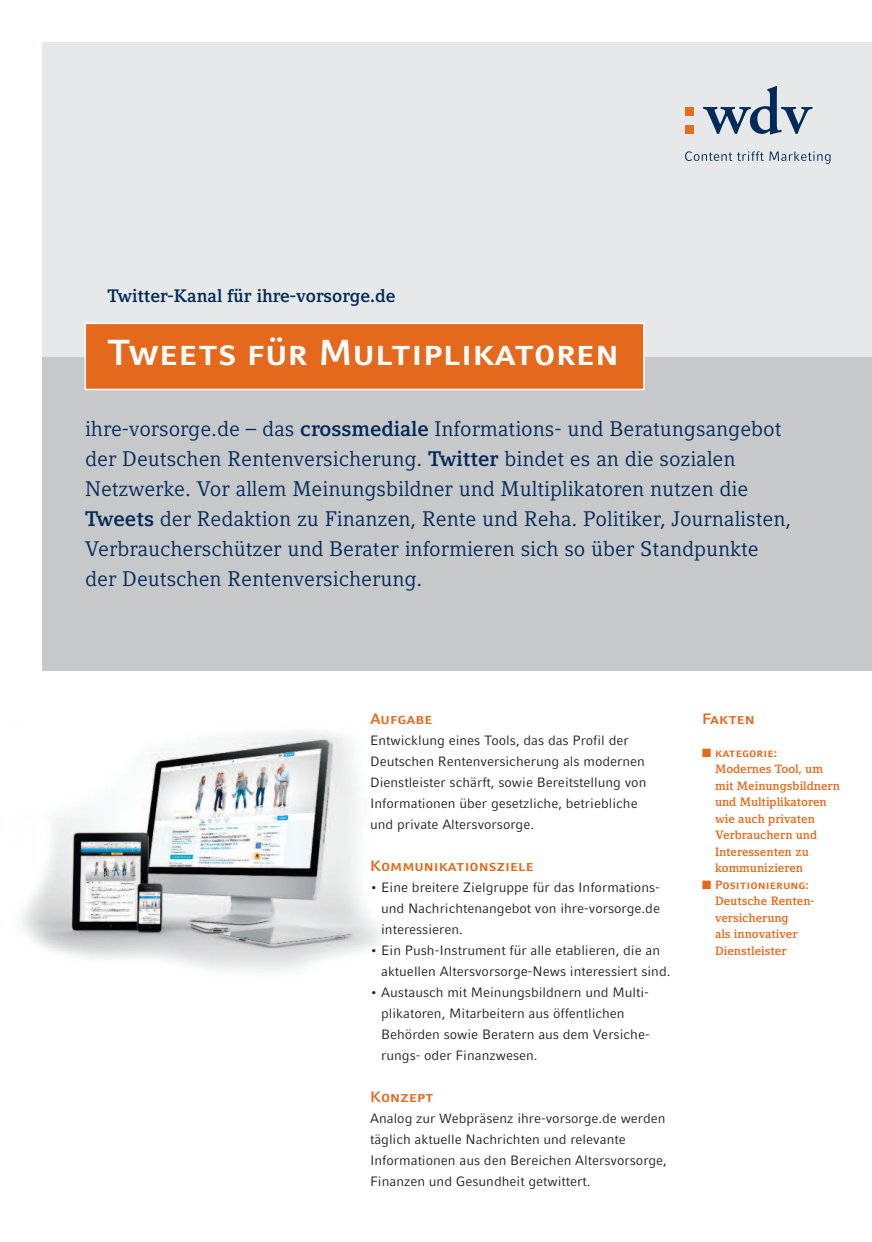
<style>
.page{position:relative;width:872px;height:1242px;background:#fff}
.page>*{position:absolute;margin:0;border:0;box-sizing:border-box;transform-origin:0 0}
.t1{font:36px "Compatil Fact LT Bold SC";color:#fff}
.t2{font:21px/30px "Compatil Letter LT";color:#002a59}
.t3{font:700 18px "Compatil Letter LT";color:#002a59}
.t4{font:15px "Compatil Fact LT Bold SC";color:#e4691d}
.t5{font:13.5px/21px "Compatil Fact LT";color:#231f20}
.t6{font:700 12px/16.5px "Compatil Letter LT";color:#e4691d}
.t7{font:12px "Compatil Fact LT Bold SC";color:#e4691d}
.s1{font-weight:700}
</style>
<div class="page">
<div style="left:43px;top:356px;width:829px;height:315px;background:#c7c8ca"></div>
<div style="left:43px;top:43px;width:829px;height:314px;background:#e7e8e9"></div>
<svg style="left:685px;top:151px;width:145px;height:13px"></svg>
<div style="left:685px;top:107px;width:9px;height:9px;background:#e86c1f"></div>
<div style="left:685px;top:125px;width:9px;height:9px;background:#e86c1f"></div>
<svg style="left:703px;top:86px;width:109px;height:49px"></svg>
<img style="left:21px;top:731px;width:361px;height:240px">
<div style="left:86px;top:324px;width:557px;height:65px;background:#e4691d"></div>
<div style="left:85px;top:323px;width:559px;height:67px;border:2px solid #fff"></div>
<h3 class="t3" style="left:108px;top:289px;width:289px">Twitter-Kanal für ihre-vorsorge.de</h3>
<h1 class="t1" style="left:108px;top:339px;width:513px">Tweets für Multiplikatoren</h1>
<p class="t2" style="left:85px;top:415px;width:707px">ihre-vorsorge.de – das <span class="s1">crossmediale</span> Informations- und Beratungsangebot der Deutschen Rentenversicherung. <span class="s1">Twitter</span> bindet es an die sozialen Netzwerke. Vor allem Meinungsbildner und Multiplikatoren nutzen die <span class="s1">Tweets</span> der Redaktion zu Finanzen, Rente und Reha. Politiker, Journalisten, Verbraucherschützer und Berater informieren sich so über Standpunkte der Deutschen Rentenversicherung.</p>
<p class="t4" style="left:370px;top:714px;width:64px">Aufgabe</p>
<p class="t5" style="left:370px;top:731px;width:278px">Entwicklung eines Tools, das das Profil der Deutschen Rentenversicherung als modernen Dienstleister schärft, sowie Bereitstellung von Informationen über gesetzliche, betriebliche und private Altersvorsorge.</p>
<p class="t4" style="left:370px;top:861px;width:165px">Kommunikationsziele</p>
<p class="t5" style="left:381px;top:878px;width:280px;text-align:justify;text-indent:-11px">• Eine breitere Zielgruppe für das Informations&shy;und Nachrichtenangebot von ihre-vorsorge.de interessieren.</p>
<p class="t5" style="left:381px;top:941px;width:291px;text-indent:-11px">• Ein Push-Instrument für alle etablieren, die an aktuellen Altersvorsorge-News interessiert sind.</p>
<p class="t5" style="left:381px;top:983px;width:270px;text-indent:-11px">• Austausch mit Meinungsbildnern und Multi&shy;plikatoren, Mitarbeitern aus öffentlichen Behörden sowie Beratern aus dem Versiche&shy;rungs- oder Finanzwesen.</p>
<p class="t4" style="left:370px;top:1092px;width:65px">Konzept</p>
<p class="t5" style="left:370px;top:1109px;width:298px">Analog zur Webpräsenz ihre-vorsorge.de werden täglich aktuelle Nachrichten und relevante Informationen aus den Bereichen Altersvorsorge, Finanzen und Gesundheit getwittert.</p>
<p class="t4" style="left:702px;top:713px;width:54px">Fakten</p>
<p class="t7" style="left:702px;top:748px;width:76px">■ kategorie:</p>
<p class="t6" style="left:715px;top:762px;width:126px">Modernes Tool, um mit Meinungsbildnern und Multiplikatoren wie auch privaten<br>Verbrauchern und<br>Interessenten zu kommunizieren</p>
<p class="t7" style="left:702px;top:880px;width:108px">■ Positionierung:</p>
<p class="t6" style="left:715px;top:894px;width:101px">Deutsche Renten&shy;versicherung<br>als innovativer<br>Dienstleister</p>
</div>
